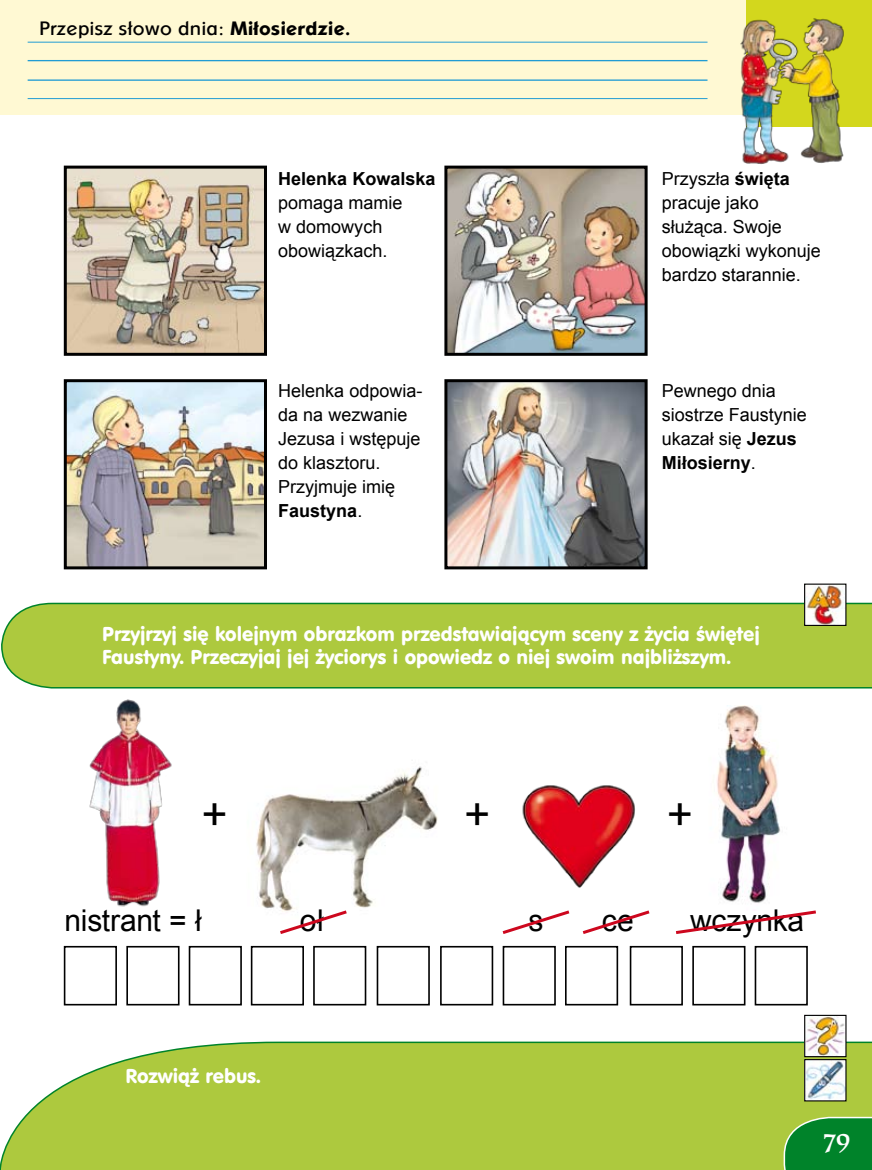
<style>
.page{position:relative;width:872px;height:1170px;background:#fff}
.page>*{position:absolute;margin:0;border:0;box-sizing:border-box;transform-origin:0 0}
.t1{font:45px "Arial";color:#000}
.t2{font:30px "Arial";letter-spacing:-.005em;color:#000}
.t3{font:22.8px "EFN Salem";color:#fff}
.t4{font:19.5px/23.4px "VAG Rounded PL";color:#fff}
.t5{font:18px/24px "Arial";color:#000}
.t6{font:18px "EFN Hebel";letter-spacing:.025em;color:#000}
.t7{font:700 18px "Arial";color:#000}
.s1{font-weight:700}
</style>
<div class="page">
<img style="left:717px;top:705px;width:63px;height:198px">
<img style="left:256px;top:766px;width:182px;height:143px">
<svg style="left:2px;top:1040px;width:870px;height:129px;background:#b1cc4c"></svg>
<svg style="left:783px;top:1115px;width:89px;height:54px;background:#1d8f34"></svg>
<svg style="left:0;top:1156px;width:2px;height:13px"></svg>
<div style="left:0;top:0;width:872px;height:115px;background:#fff9d3"></div>
<div style="left:746px;top:0;width:126px;height:127px;background:#d3d71d"></div>
<hr style="left:28px;top:98px;width:679px;height:1px;background:#219cd3">
<hr style="left:28px;top:79px;width:679px;height:2px;background:#219cd3">
<hr style="left:28px;top:42px;width:679px;height:1px;background:#219cd3">
<hr style="left:28px;top:60px;width:679px;height:1px;background:#219cd3">
<div style="left:1px;top:602px;width:871px;height:87px;background:#adc93e"></div>
<img style="left:806px;top:585px;width:38px;height:39px">
<div style="left:804px;top:583px;width:42px;height:43px;border:1px solid #000"></div>
<div style="left:64px;top:945px;width:53px;height:60px;border:2px solid #000"></div>
<div style="left:440px;top:945px;width:53px;height:60px;border:2px solid #000"></div>
<div style="left:630px;top:945px;width:53px;height:60px;border:2px solid #000"></div>
<div style="left:377px;top:945px;width:53px;height:60px;border:2px solid #000"></div>
<div style="left:126px;top:945px;width:53px;height:60px;border:2px solid #000"></div>
<div style="left:502px;top:945px;width:54px;height:60px;border:2px solid #000"></div>
<div style="left:692px;top:945px;width:53px;height:60px;border:2px solid #000"></div>
<div style="left:189px;top:945px;width:53px;height:60px;border:2px solid #000"></div>
<div style="left:565px;top:945px;width:53px;height:60px;border:2px solid #000"></div>
<div style="left:754px;top:945px;width:54px;height:60px;border:2px solid #000"></div>
<div style="left:251px;top:945px;width:53px;height:60px;border:2px solid #000"></div>
<div style="left:313px;top:945px;width:53px;height:60px;border:2px solid #000"></div>
<img style="left:522px;top:785px;width:113px;height:103px">
<img style="left:89px;top:699px;width:83px;height:208px">
<svg style="left:277px;top:908px;width:73px;height:26px"></svg>
<svg style="left:582px;top:910px;width:68px;height:24px"></svg>
<svg style="left:676px;top:910px;width:140px;height:24px"></svg>
<svg style="left:502px;top:910px;width:68px;height:24px"></svg>
<img style="left:68px;top:170px;width:195px;height:182px">
<div style="left:64px;top:166px;width:203px;height:190px;border:3px solid #000"></div>
<img style="left:68px;top:383px;width:195px;height:182px">
<div style="left:64px;top:379px;width:203px;height:190px;border:3px solid #000"></div>
<img style="left:448px;top:170px;width:195px;height:182px">
<div style="left:444px;top:166px;width:203px;height:190px;border:3px solid #000"></div>
<img style="left:448px;top:383px;width:195px;height:182px">
<div style="left:444px;top:379px;width:203px;height:190px;border:3px solid #000"></div>
<img style="left:806px;top:1016px;width:38px;height:39px">
<div style="left:804px;top:1014px;width:42px;height:43px;border:1px solid #000"></div>
<img style="left:806px;top:1060px;width:38px;height:39px">
<div style="left:804px;top:1058px;width:42px;height:43px;border:1px solid #000"></div>
<img style="left:740px;top:18px;width:104px;height:146px">
<p class="t6" style="left:39px;top:16px;width:313px">Przepisz słowo dnia: <span class="s1">Miłosierdzie.</span></p>
<p class="t7" style="left:278px;top:167px;width:159px">Helenka Kowalska</p>
<p class="t5" style="left:278px;top:191px;width:126px">pomaga mamie w domowych obowiązkach.</p>
<p class="t5" style="left:278px;top:378px;width:146px">Helenka odpowia&shy;da na wezwanie<br>Jezusa i wstępuje do klasztoru.<br>Przyjmuje imię<br><span class="s1">Faustyna</span>.</p>
<p class="t5" style="left:662px;top:167px;width:161px">Przyszła <span class="s1">święta </span>pracuje jako służąca. Swoje obowiązki wykonuje bardzo starannie.</p>
<p class="t5" style="left:662px;top:378px;width:147px">Pewnego dnia siostrze Faustynie ukazał się <span class="s1">Jezus<br>Miłosierny</span>.</p>
<p class="t4" style="left:102px;top:621px;width:659px">Przyjrzyj się kolejnym obrazkom przedstawiającym sceny z życia świętej<br>Faustyny. Przeczyjaj jej życiorys i opowiedz o niej swoim najbliższym.</p>
<h1 class="t1" style="left:201px;top:784px;width:28px">+</h1>
<h1 class="t1" style="left:464px;top:784px;width:28px">+</h1>
<h1 class="t1" style="left:667px;top:784px;width:28px">+</h1>
<h2 class="t2" style="left:65px;top:900px;width:139px">nistrant = ł</h2>
<h2 class="t2" style="left:300px;top:900px;width:25px">oł</h2>
<h2 class="t2" style="left:690px;top:900px;width:115px">wczynka</h2>
<h2 class="t2" style="left:528px;top:900px;width:16px">s</h2>
<h2 class="t2" style="left:602px;top:900px;width:33px">ce</h2>
<p class="t4" style="left:125px;top:1063px;width:137px">Rozwiąż rebus.</p>
<p class="t3" style="left:823px;top:1125px;width:28px">79</p>
</div>
